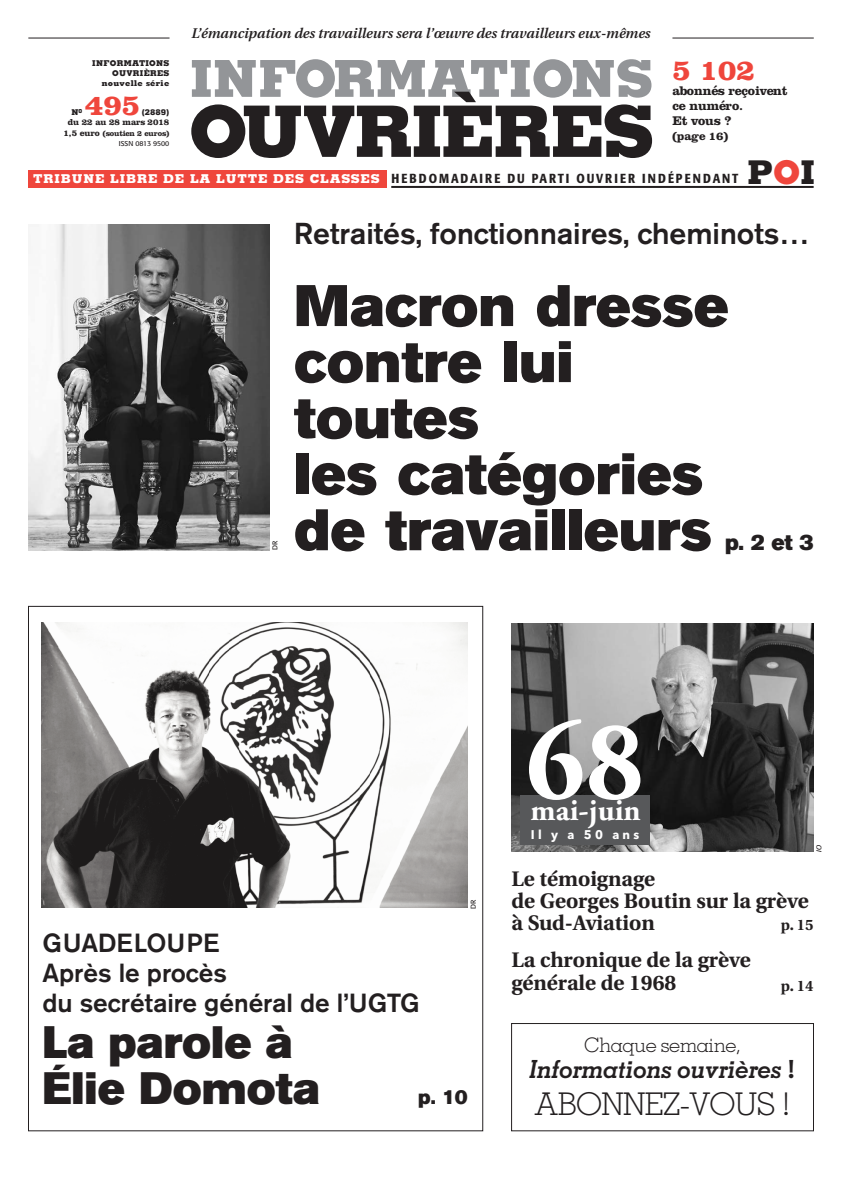
<style>
.page{position:relative;width:842px;height:1191px;background:#fff}
.page>*{position:absolute;margin:0;border:0;box-sizing:border-box;transform-origin:0 0}
.t1{font:700 114.2px "Adobe Garamond Pro";color:#fff}
.t2{font:800 71px "Memphis";letter-spacing:-.035em;color:#231f20}
.t3{font:58px/56px "Akzidenz Grotesk BE Super";color:#231f20}
.t4{font:800 51px "Memphis";color:#939598}
.t5{font:45px/46px "Akzidenz Grotesk BE Super";color:#231f20}
.t6{font:800 32.7px "Memphis";color:#231f20}
.t7{font:300 31.3px "Memphis";letter-spacing:-.025em;color:#231f20}
.t8{font:700 31.3px "Adobe Garamond Pro";color:#fff}
.t9{font:500 30px "Akzidenz Grotesk BE";color:#231f20}
.t10{font:700 30px "Clarendon";color:#ef463c}
.t11{font:500 26px/30px "Akzidenz Grotesk BE";color:#231f20}
.t12{font:italic 700 25px "Memphis";letter-spacing:-.025em;color:#231f20}
.t13{font:22px "Akzidenz Grotesk BE Super";color:#231f20}
.t14{font:700 21px/22px "Utopia";color:#231f20}
.t15{font:20px "Akzidenz Grotesk BE Super";color:#231f20}
.t16{font:300 19.9px "Memphis";letter-spacing:-.025em;color:#231f20}
.t17{font:700 15px "Utopia";color:#231f20}
.t18{font:italic 600 14px "Utopia";color:#231f20}
.t19{font:500 condensed 13px "Formata";letter-spacing:.155em;color:#231f20}
.t20{font:700 13px/15px "Clarendon";color:#231f20}
.t21{font:700 12.5px "Avenir Next";letter-spacing:.26em;color:#fff}
.t22{font:700 12px "Clarendon";color:#231f20}
.t23{font:700 9px "Clarendon";color:#231f20}
.t24{font:800 8px/10px "Memphis";letter-spacing:.035em;color:#231f20;text-align:right}
.t25{font:700 8px "Clarendon";letter-spacing:-.03em;color:#231f20}
.t26{font:7px "Formata";color:#231f20}
.t27{font:italic 7px "Formata";color:#231f20}
.s1{font-size:9px}
.s2{font-family:"Memphis";font-weight:800;font-stretch:normal;font-size:12.2px;color:#fff}
.s3{color:#ef463c}
.s4{font-style:normal}
</style>
<div class="page">
<hr style="left:28px;top:38px;width:142px;height:1px;background:#231f20">
<hr style="left:672px;top:38px;width:142px;height:1px;background:#231f20">
<div style="left:28px;top:170px;width:358px;height:18px;background:#ef463c"></div>
<hr style="left:391px;top:186px;width:423px;height:2px;background:#231f20">
<div style="left:511px;top:1023px;width:303px;height:108px;border:1px solid #231f20"></div>
<img style="left:42px;top:622px;width:426px;height:285px">
<img style="left:28px;top:224px;width:242px;height:326px">
<img style="left:511px;top:623px;width:303px;height:229px">
<div style="left:520px;top:795px;width:130px;height:50px;background:#57585a"></div>
<p class="t18" style="left:191px;top:28px;width:461px">L’émancipation des travailleurs sera l’œuvre des travailleurs eux-mêmes</p>
<h3 class="t4" style="left:190px;top:60px;width:464px">INFORMATIONS</h3>
<p class="t24" style="left:92px;top:59px;width:79px">INFORMATIONS<br>OUVRIÈRES nouvelle série</p>
<h3 class="t10" style="left:672px;top:52px;width:84px">5 102</h3>
<p class="t20" style="left:672px;top:83px;width:117px">abonnés reçoivent ce numéro.<br>Et vous ?</p>
<p class="t22" style="left:672px;top:129px;width:57px">(page 16)</p>
<h2 class="t2" style="left:189px;top:106px;width:467px">OUVRIÈRES</h2>
<h3 class="t10" style="left:85px;top:87px;width:56px">495</h3>
<p class="t24" style="left:142px;top:108px;width:29px">(2889)</p>
<p class="t23" style="left:68px;top:117px;width:103px">du 22 au 28 mars 2018</p>
<p class="t25" style="left:63px;top:128px;width:107px"><span class="s1">1,5 euro</span> (soutien 2 euros)</p>
<p class="t26" style="left:119px;top:141px;width:52px">ISSN 0813 9500</p>
<p class="t19" style="left:33px;top:174px;width:707px"><span class="s2">TRIBUNE LIBRE DE LA LUTTE DES CLASSES</span> HEBDOMADAIRE DU PARTI OUVRIER INDÉPENDANT</p>
<p class="t24" style="left:71px;top:108px;width:12px">N<sup>0</sup></p>
<h3 class="t6" style="left:748px;top:160px;width:69px">P<span class="s3">O</span>I</h3>
<p class="t26" style="left:272px;top:550px;width:11px;rotate:-90deg">DR</p>
<h3 class="t9" style="left:294px;top:223px;width:517px">Retraités, fonctionnaires, cheminots…</h3>
<h3 class="t3" style="left:294px;top:282px;width:436px">Macron dresse contre lui toutes<br>les catégories de travailleurs</h3>
<p class="t13" style="left:725px;top:533px;width:90px">p.2et3</p>
<h1 class="t1" style="left:526px;top:717px;width:120px">68</h1>
<h3 class="t8" style="left:531px;top:797px;width:112px">mai-juin</h3>
<p class="t21" style="left:531px;top:823px;width:110px">Il y a 50 ans</p>
<p class="t27" style="left:816px;top:852px;width:9px;rotate:-90deg">IO</p>
<p class="t26" style="left:470px;top:908px;width:11px;rotate:-90deg">DR</p>
<p class="t11" style="left:42px;top:929px;width:379px">GUADELOUPE<br>Après le procès<br>du secrétaire général de l’UGTG</p>
<h3 class="t5" style="left:42px;top:1022px;width:279px">La parole à<br>Élie Domota</h3>
<p class="t15" style="left:418px;top:1088px;width:51px">p. 10</p>
<p class="t14" style="left:511px;top:869px;width:299px">Le témoignage<br>de Georges Boutin sur la grève à Sud-Aviation</p>
<p class="t17" style="left:781px;top:918px;width:34px">p. 15</p>
<p class="t14" style="left:511px;top:950px;width:241px;line-height:23px">La chronique de la grève générale de 1968</p>
<p class="t17" style="left:781px;top:979px;width:34px">p. 14</p>
<p class="t16" style="left:584px;top:1037px;width:158px">Chaque semaine,</p>
<p class="t12" style="left:529px;top:1060px;width:268px">Informations ouvrières <span class="s4">!</span></p>
<h3 class="t7" style="left:534px;top:1092px;width:258px">ABONNEZ-VOUS !</h3>
</div>
